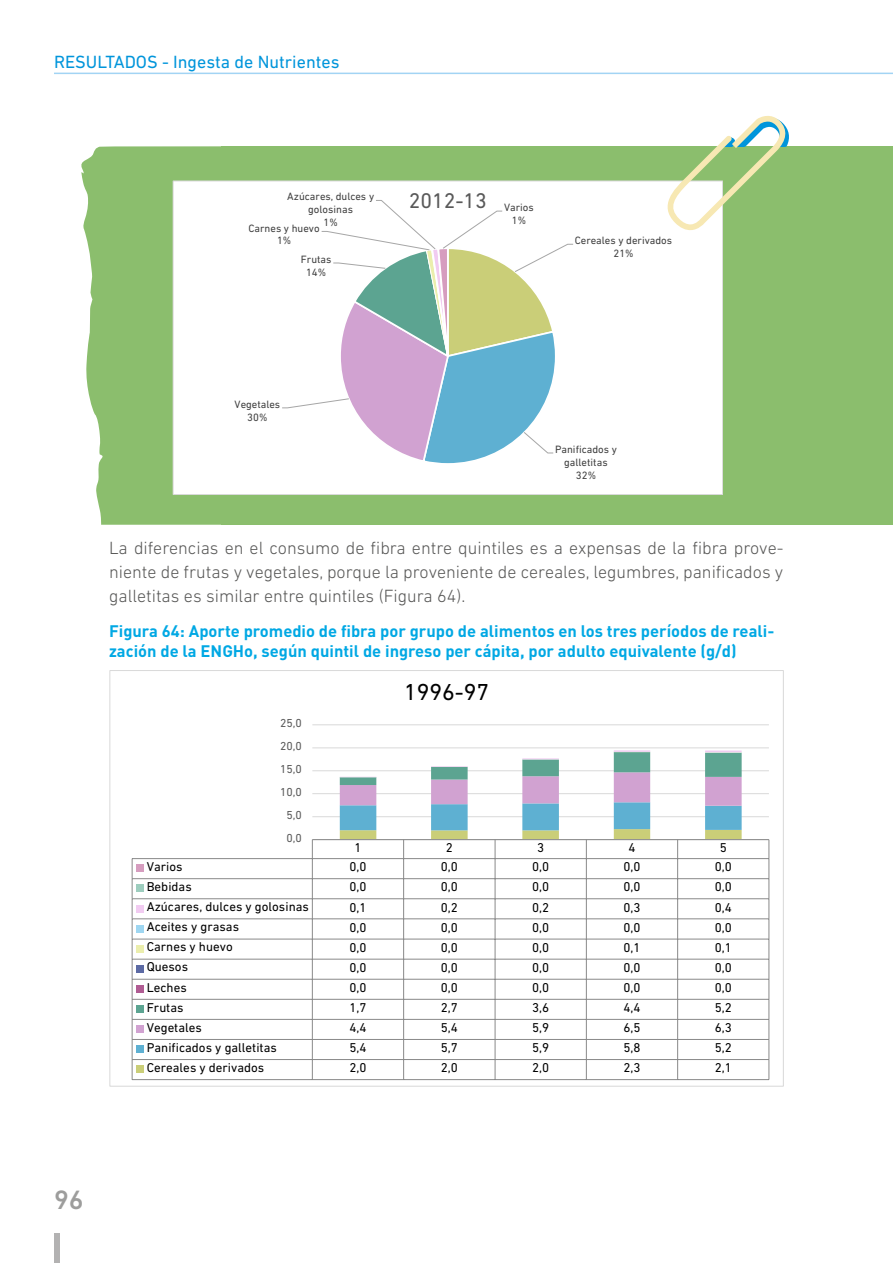
<style>
.page{position:relative;width:893px;height:1263px;background:#fff}
.page>*{position:absolute;margin:0;border:0;box-sizing:border-box;transform-origin:0 0}
.t1{font:500 27px "DIN Next LT Pro";color:#9d9d9c}
.t2{font:23.55px "DIN Next LT Pro";color:#000}
.t3{font:21.6px "DIN Next LT Pro";color:#595959}
.t4{font:300 18px/24px "DIN Next LT Pro";color:#575756;text-align:justify}
.t5{font:18px "DIN Next LT Pro";color:#0095db}
.t6{font:700 16.5px/19.8px "DIN Pro";color:#00a8e4}
.t7{font:13.05px "DIN Next LT Pro";color:#000}
.t8{font:11.7px "DIN Next LT Pro";letter-spacing:.005em;color:#595959}
.t9{font:10.8px/12.9px "DIN Next LT Pro";letter-spacing:.005em;color:#404040;text-align:center}
</style>
<div class="page">
<div style="left:54px;top:1233px;width:6px;height:30px;background:#b3b2b2"></div>
<hr style="left:54px;top:73px;width:839px;height:1px;background:#a2d4f4">
<hr style="left:312px;top:747px;width:457px;height:1px;background:#d9d9d9">
<hr style="left:312px;top:724px;width:457px;height:1px;background:#d9d9d9">
<hr style="left:614px;top:750px;width:36px;height:2px;background:#f1cbf1">
<hr style="left:705px;top:750px;width:37px;height:2px;background:#f1cbf1">
<svg style="left:131px;top:752px;width:639px;height:328px"></svg>
<div style="left:137px;top:1066px;width:7px;height:7px;background:#cace78"></div>
<svg style="left:81px;top:146px;width:140px;height:379px;background:#97c57d"></svg>
<div style="left:221px;top:146px;width:672px;height:379px;background:#8bbe6d"></div>
<div style="left:173px;top:181px;width:550px;height:313px;background:#fff"></div>
<svg style="left:282px;top:200px;width:291px;height:264px"></svg>
<svg style="left:658px;top:116px;width:131px;height:114px"></svg>
<h3 class="t5" style="left:54px;top:51px;width:287px">RESULTADOS - Ingesta de Nutrientes</h3>
<p class="t9" style="left:287px;top:190px;width:88px">Azúcares, dulces y golosinas<br>1%</p>
<p class="t9" style="left:504px;top:201px;width:31px">Varios<br>1%</p>
<h3 class="t3" style="left:409px;top:189px;width:80px">2012-13</h3>
<p class="t9" style="left:248px;top:221px;width:73px">Carnes y huevo<br>1%</p>
<p class="t9" style="left:301px;top:253px;width:32px">Frutas<br>14%</p>
<p class="t9" style="left:575px;top:234px;width:99px">Cereales y derivados<br>21%</p>
<p class="t9" style="left:235px;top:398px;width:47px">Vegetales<br>30%</p>
<p class="t9" style="left:555px;top:443px;width:63px">Panificados y galletitas<br>32%</p>
<h3 class="t4" style="left:109px;top:535px;width:676px">La diferencias en el consumo de fibra entre quintiles es a expensas de la fibra prove&shy;niente de frutas y vegetales, porque la proveniente de cereales, legumbres, panificados y galletitas es similar entre quintiles (Figura 64).</h3>
<p class="t6" style="left:109px;top:621px;width:667px">Figura 64: Aporte promedio de fibra por grupo de alimentos en los tres períodos de reali&shy;zación de la ENGHo, según quintil de ingreso per cápita, por adulto equivalente (g/d)</p>
<p class="t8" style="left:280px;top:716px;width:23px">25,0</p>
<p class="t8" style="left:280px;top:739px;width:23px">20,0</p>
<p class="t8" style="left:280px;top:762px;width:23px">15,0</p>
<p class="t8" style="left:280px;top:785px;width:23px">10,0</p>
<p class="t8" style="left:286px;top:808px;width:17px">5,0</p>
<p class="t8" style="left:286px;top:831px;width:17px">0,0</p>
<h2 class="t2" style="left:404px;top:679px;width:87px">1996-97</h2>
<p class="t7" style="left:354px;top:840px;width:9px">1</p>
<p class="t7" style="left:446px;top:840px;width:9px">2</p>
<p class="t7" style="left:537px;top:840px;width:9px">3</p>
<p class="t7" style="left:628px;top:840px;width:9px">4</p>
<p class="t7" style="left:720px;top:840px;width:9px">5</p>
<h1 class="t1" style="left:54px;top:1184px;width:31px">96</h1>
<p class="t7" style="left:147px;top:859px;width:37px">Varios</p>
<p class="t7" style="left:349px;top:859px;width:19px">0,0</p>
<p class="t7" style="left:441px;top:859px;width:19px">0,0</p>
<p class="t7" style="left:532px;top:859px;width:19px">0,0</p>
<p class="t7" style="left:623px;top:859px;width:19px">0,0</p>
<p class="t7" style="left:715px;top:859px;width:19px">0,0</p>
<p class="t7" style="left:147px;top:879px;width:47px">Bebidas</p>
<p class="t7" style="left:349px;top:879px;width:19px">0,0</p>
<p class="t7" style="left:441px;top:879px;width:19px">0,0</p>
<p class="t7" style="left:532px;top:879px;width:19px">0,0</p>
<p class="t7" style="left:623px;top:879px;width:19px">0,0</p>
<p class="t7" style="left:715px;top:879px;width:19px">0,0</p>
<p class="t7" style="left:147px;top:899px;width:164px">Azúcares, dulces y golosinas</p>
<p class="t7" style="left:349px;top:899px;width:19px">0,1</p>
<p class="t7" style="left:441px;top:899px;width:19px">0,2</p>
<p class="t7" style="left:532px;top:899px;width:19px">0,2</p>
<p class="t7" style="left:623px;top:899px;width:19px">0,3</p>
<p class="t7" style="left:715px;top:899px;width:19px">0,4</p>
<p class="t7" style="left:147px;top:919px;width:94px">Aceites y grasas</p>
<p class="t7" style="left:349px;top:920px;width:19px">0,0</p>
<p class="t7" style="left:441px;top:920px;width:19px">0,0</p>
<p class="t7" style="left:532px;top:920px;width:19px">0,0</p>
<p class="t7" style="left:623px;top:920px;width:19px">0,0</p>
<p class="t7" style="left:715px;top:920px;width:19px">0,0</p>
<p class="t7" style="left:147px;top:939px;width:88px">Carnes y huevo</p>
<p class="t7" style="left:349px;top:940px;width:19px">0,0</p>
<p class="t7" style="left:441px;top:940px;width:19px">0,0</p>
<p class="t7" style="left:532px;top:940px;width:19px">0,0</p>
<p class="t7" style="left:623px;top:940px;width:19px">0,1</p>
<p class="t7" style="left:715px;top:940px;width:19px">0,1</p>
<p class="t7" style="left:147px;top:959px;width:43px">Quesos</p>
<p class="t7" style="left:349px;top:960px;width:19px">0,0</p>
<p class="t7" style="left:441px;top:960px;width:19px">0,0</p>
<p class="t7" style="left:532px;top:960px;width:19px">0,0</p>
<p class="t7" style="left:623px;top:960px;width:19px">0,0</p>
<p class="t7" style="left:715px;top:960px;width:19px">0,0</p>
<p class="t7" style="left:147px;top:979px;width:42px">Leches</p>
<p class="t7" style="left:349px;top:980px;width:19px">0,0</p>
<p class="t7" style="left:441px;top:980px;width:19px">0,0</p>
<p class="t7" style="left:532px;top:980px;width:19px">0,0</p>
<p class="t7" style="left:623px;top:980px;width:19px">0,0</p>
<p class="t7" style="left:715px;top:980px;width:19px">0,0</p>
<p class="t7" style="left:147px;top:1000px;width:38px">Frutas</p>
<p class="t7" style="left:349px;top:1000px;width:19px">1,7</p>
<p class="t7" style="left:441px;top:1000px;width:19px">2,7</p>
<p class="t7" style="left:532px;top:1000px;width:19px">3,6</p>
<p class="t7" style="left:623px;top:1000px;width:19px">4,4</p>
<p class="t7" style="left:715px;top:1000px;width:19px">5,2</p>
<p class="t7" style="left:147px;top:1020px;width:57px">Vegetales</p>
<p class="t7" style="left:349px;top:1020px;width:19px">4,4</p>
<p class="t7" style="left:441px;top:1020px;width:19px">5,4</p>
<p class="t7" style="left:532px;top:1020px;width:19px">5,9</p>
<p class="t7" style="left:623px;top:1020px;width:19px">6,5</p>
<p class="t7" style="left:715px;top:1020px;width:19px">6,3</p>
<p class="t7" style="left:147px;top:1040px;width:132px">Panificados y galletitas</p>
<p class="t7" style="left:349px;top:1040px;width:19px">5,4</p>
<p class="t7" style="left:441px;top:1040px;width:19px">5,7</p>
<p class="t7" style="left:532px;top:1040px;width:19px">5,9</p>
<p class="t7" style="left:623px;top:1040px;width:19px">5,8</p>
<p class="t7" style="left:715px;top:1040px;width:19px">5,2</p>
<p class="t7" style="left:147px;top:1060px;width:119px">Cereales y derivados</p>
<p class="t7" style="left:349px;top:1060px;width:19px">2,0</p>
<p class="t7" style="left:441px;top:1060px;width:19px">2,0</p>
<p class="t7" style="left:532px;top:1060px;width:19px">2,0</p>
<p class="t7" style="left:623px;top:1060px;width:19px">2,3</p>
<p class="t7" style="left:715px;top:1060px;width:19px">2,1</p>
</div>
